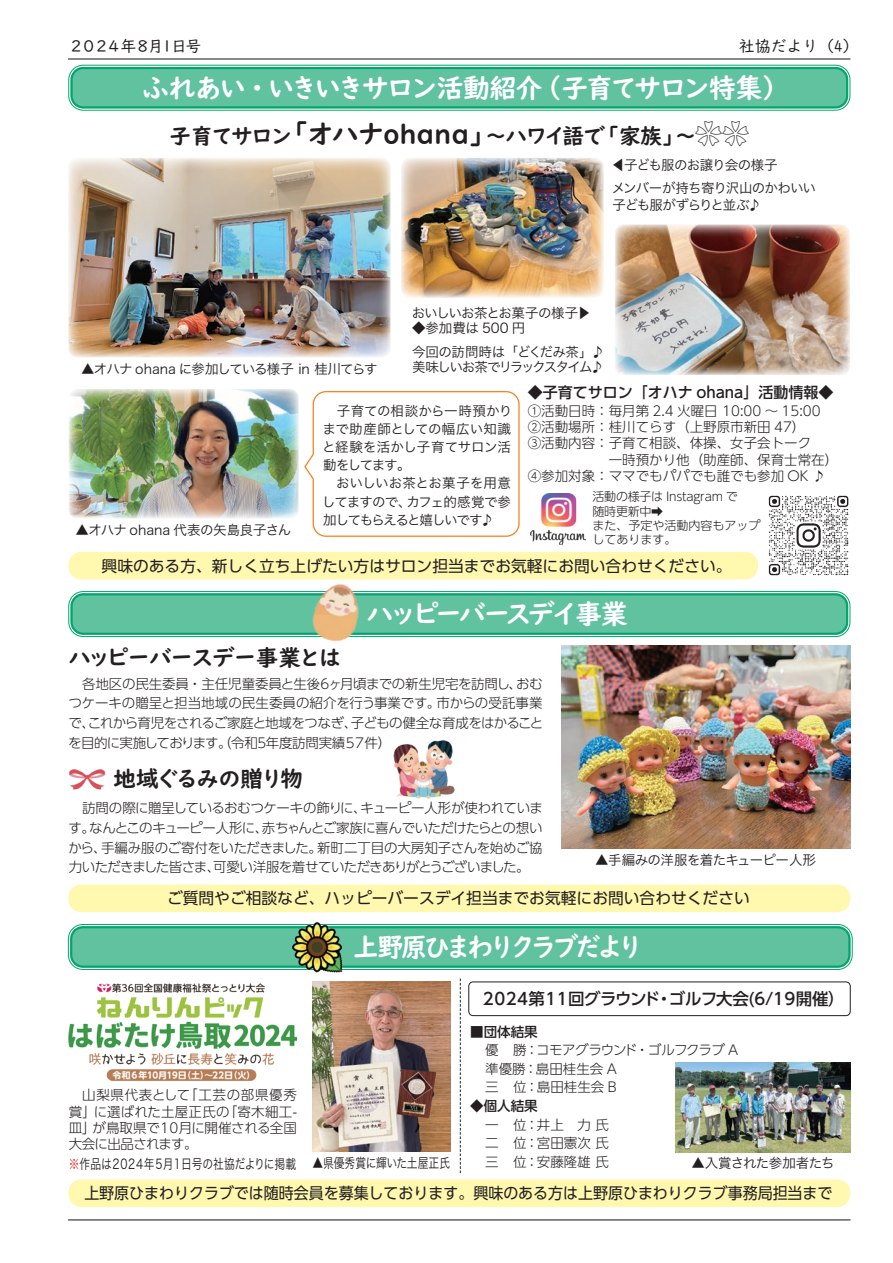
<style>
.page{position:relative;width:893px;height:1263px;background:#fff}
.page>*{position:absolute;margin:0;border:0;box-sizing:border-box;transform-origin:0 0}
.t1{font:27px "UD Digi Kyokasho N B";letter-spacing:-.06em;color:#fff}
.t2{font:27px "UD Digi Kyokasho N B";letter-spacing:-.145em;color:#fff;scale:.95 1}
.本文{font:700 27px "UD Digi Kyokasho Std N";color:#231f20}
.t3{font:27px "UD Digi Kyokasho N B";letter-spacing:-.12em;color:#fff}
.t4{font:27px "UD Digi Kyokasho N B";letter-spacing:-.095em;color:#fff}
.本文-2{font:300 27px "UD Shin Go Pr 6 N";color:#231f20}
.本文-3{font:700 22.5px "UD Digi Kyokasho Std N";letter-spacing:-.08em;color:#231f20}
.本文-4{font:700 21.6px "UD Digi Kyokasho Std N";letter-spacing:-.055em;color:#231f20}
.本文-5{font:500 16.5px "UD Shin Go Pr 6 N";letter-spacing:-.02em;color:#231f20}
.本文-6{font:500 16.5px "UD Shin Go Pr 6 N";letter-spacing:.03em;color:#231f20}
.t5{font:15.9px "UD Digi Kyokasho N R";letter-spacing:-.09em;color:#231f20}
.t6{font:15.75px "UD Shin Go Pr 6 N";color:#231f20}
.t7{font:15.75px "UD Shin Go Pr 6 N";color:#231f20;scale:.95 1}
.t8{font:500 15px "UD Shin Go Pr 6 N";color:#231f20}
.本文-7{font:300 13.5px/19.6px "UD Shin Go Pr 6 N";letter-spacing:-.015em;color:#231f20}
.キャプション{font:13.5px/18.1px "Hira Kaku Pro W3";letter-spacing:-.04em;color:#231f20;text-align:justify}
.本文-8{font:300 13.5px/19.6px "UD Shin Go Pr 6 N";letter-spacing:-.05em;color:#231f20}
.本文-9{font:300 13.5px/19.6px "UD Shin Go Pr 6 N";letter-spacing:-.035em;color:#231f20}
.本文-10{font:300 13.5px "UD Shin Go Pr 6 N";letter-spacing:-.055em;color:#231f20}
.キャプション-2{font:13.5px "Hira Kaku Pro W3";letter-spacing:.005em;color:#231f20;scale:.8 1}
.キャプション-3{font:13.5px/18.1px "Hira Kaku Pro W3";letter-spacing:-.01em;color:#231f20;text-align:right}
.キャプション-4{font:13.5px "Hira Kaku Pro W3";letter-spacing:-.06em;color:#231f20}
.本文-11{font:300 13.5px "UD Shin Go Pr 6 N";letter-spacing:.05em;color:#231f20}
.本文-12{font:300 13.5px "UD Shin Go Pr 6 N";letter-spacing:.005em;color:#231f20}
.キャプション-5{font:13.5px "Hira Kaku Pro W3";letter-spacing:-.13em;color:#231f20}
.キャプション-6{font:13.5px "Hira Kaku Pro W3";letter-spacing:-.065em;color:#231f20}
.キャプション-7{font:13.5px "Hira Kaku Pro W3";color:#231f20;scale:.8 1}
.キャプション-8{font:13.5px "Hira Kaku Pro W3";letter-spacing:-.1em;color:#231f20}
.キャプション-9{font:13.5px "Hira Kaku Pro W3";letter-spacing:-.08em;color:#231f20}
.本文-13{font:300 13.5px "UD Shin Go Pr 6 N";letter-spacing:.015em;color:#231f20}
.本文-14{font:500 13.5px "UD Shin Go Pr 6 N";color:#231f20}
.t9{font:300 12px/14.4px "UD Shin Go Pr 6 N";letter-spacing:-.02em;color:#231f20}
.t10{font:300 12px/14.4px "UD Shin Go Pr 6 N";color:#231f20}
.s1{font-size:21.6px}
.s2{color:#ee1d23}
</style>
<div class="page">
<hr style="left:68px;top:58px;width:782px;height:2px;background:#231f20">
<hr style="left:68px;top:1219px;width:782px;height:1px;background:#231f20">
<img style="left:69px;top:769px;width:37px;height:21px">
<div style="left:70px;top:926px;width:780px;height:42px;background:#60c29f;border-radius:13px"></div>
<div style="left:68px;top:924px;width:785px;height:46px;border:1px solid #00a66c;border-radius:15px"></div>
<div style="left:70px;top:926px;width:780px;height:42px;border:2px solid #00a66c;border-radius:12px"></div>
<img style="left:280px;top:912px;width:74px;height:71px">
<div style="left:71px;top:67px;width:777px;height:41px;background:#60c29f;border-radius:13px"></div>
<div style="left:68px;top:65px;width:782px;height:46px;border:1px solid #00a66c;border-radius:15px"></div>
<div style="left:71px;top:67px;width:777px;height:41px;border:2px solid #00a66c;border-radius:12px"></div>
<div style="left:71px;top:593px;width:777px;height:42px;background:#60c29f;border-radius:13px"></div>
<div style="left:68px;top:591px;width:782px;height:46px;border:1px solid #00a66c;border-radius:15px"></div>
<div style="left:71px;top:593px;width:777px;height:42px;border:2px solid #00a66c;border-radius:12px"></div>
<img style="left:561px;top:646px;width:289px;height:203px">
<img style="left:675px;top:1062px;width:175px;height:90px">
<div style="left:68px;top:552px;width:690px;height:27px;background:#fff8ae;border-radius:13px"></div>
<div style="left:68px;top:884px;width:782px;height:28px;background:#fff8ae;border-radius:13px"></div>
<div style="left:68px;top:1179px;width:782px;height:28px;background:#fff8ae;border-radius:13px"></div>
<img style="left:68px;top:158px;width:322px;height:199px">
<img style="left:69px;top:389px;width:230px;height:129px">
<img style="left:401px;top:158px;width:203px;height:140px">
<img style="left:615px;top:224px;width:235px;height:151px">
<svg style="left:304px;top:391px;width:216px;height:146px"></svg>
<img style="left:530px;top:494px;width:56px;height:51px">
<img style="left:768px;top:495px;width:81px;height:81px">
<div style="left:469px;top:982px;width:381px;height:34px;border:1px solid #231f20;border-radius:4px"></div>
<img style="left:393px;top:740px;width:62px;height:58px">
<img style="left:313px;top:982px;width:137px;height:169px">
<svg style="left:460px;top:978px;width:1px;height:195px"></svg>
<img style="left:69px;top:983px;width:228px;height:98px">
<img style="left:308px;top:579px;width:56px;height:63px">
<p class="t5" style="left:68px;top:37px;width:84px">２０２４年８</p>
<p class="t5" style="left:171px;top:37px;width:32px">日号</p>
<p class="t5" style="left:148px;top:37px;width:17px">月</p>
<p class="t5" style="left:159px;top:37px;width:17px">１</p>
<p class="t5" style="left:739px;top:37px;width:121px">社協だより) (4</p>
<p class="t1" style="left:142px;top:72px;width:402px">ふれあい・いきいきサロン活動紹介</p>
<p class="t4" style="left:535px;top:72px;width:256px">（子育てサロン特集(</p>
<p class="本文-2" style="left:695px;top:112px;width:55px">❀❀</p>
<p class="本文" style="left:281px;top:113px;width:227px">「オハナohana」<span class="s1">～</span></p>
<p class="本文-4" style="left:505px;top:119px;width:101px">ハワイ語で</p>
<p class="本文-4" style="left:597px;top:119px;width:101px">「家族 ~「</p>
<p class="本文-4" style="left:169px;top:119px;width:124px">子育てサロン</p>
<p class="キャプション-6" style="left:611px;top:153px;width:168px">◀子ども服のお譲り会の様子</p>
<p class="キャプション-4" style="left:612px;top:176px;width:206px">メンバーが持ち寄り沢山のかわいい</p>
<p class="キャプション-9" style="left:612px;top:193px;width:151px">子ども服がずらりと並ぶ♪</p>
<p class="キャプション" style="left:81px;top:358px;width:298px">▲オハナ ohana に参加している様子 in 桂川てらす</p>
<p class="キャプション" style="left:412px;top:303px;width:181px">おいしいお茶とお菓子の様子▶</p>
<p class="キャプション" style="left:412px;top:318px;width:115px">◆参加費は 500 円</p>
<p class="キャプション" style="left:412px;top:341px;width:194px">今回の訪問時は「どくだみ茶「♪</p>
<p class="キャプション" style="left:590px;top:356px;width:15px">♪</p>
<p class="キャプション-5" style="left:412px;top:354px;width:182px">美味しいお茶でリラックスタイム</p>
<p class="キャプション" style="left:76px;top:520px;width:217px">▲オハナ ohana 代表の矢島良子さん</p>
<p class="キャプション" style="left:322px;top:400px;width:192px;text-indent:15px">子育ての相談から一時預かりまで助産師としての幅広い知識と経験を活かし子育てサロン活動をしてます。</p>
<p class="キャプション-3" style="left:336px;top:473px;width:176px">おいしいお茶とお菓子を用意カフェ的感覚で参</p>
<p class="キャプション" style="left:322px;top:491px;width:91px">してますので、</p>
<p class="キャプション-8" style="left:323px;top:508px;width:161px">加してもらえると嬉しいです</p>
<p class="キャプション" style="left:481px;top:510px;width:15px">♪</p>
<p class="t8" style="left:528px;top:380px;width:307px">◆子育てサロン「オハナ ohana」活動情報◆</p>
<p class="本文-7" style="left:528px;top:401px;width:294px">①活動日時：毎月第 2.4 火曜日 10:00 ~ 15:00</p>
<p class="本文-7" style="left:528px;top:417px;width:279px">②活動場所：桂川てらす（上野原市新田 47(</p>
<p class="本文-7" style="left:609px;top:435px;width:231px;line-height:16.2px;text-indent:-81px">③活動内容：子育て相談、体操、女子会トーク<br>一時預かり他（助産師、保育士常在(</p>
<p class="本文-7" style="left:528px;top:465px;width:299px">④参加対象：ママでもパパでも誰でも参加 OK ♪</p>
<p class="t9" style="left:592px;top:489px;width:147px">活動の様子は Instagram で随時更新中➡</p>
<p class="t10" style="left:592px;top:518px;width:169px">また、予定や活動内容もアップしてあります。</p>
<p class="t6" style="left:102px;top:553px;width:632px">興味のある方、新しく立ち上げたい方はサロン担当までお気軽にお問い合わせください。</p>
<p class="本文-3" style="left:68px;top:640px;width:274px">ハッピーバースデー事業とは</p>
<p class="t3" style="left:367px;top:598px;width:263px">ハッピーバースデイ事業</p>
<p class="本文-7" style="left:437px;top:673px;width:108px;text-indent:-354px">各地区の民生委員・主任児童委員と生後6ヶ月頃までの新生児宅を訪問し、<br>市からの受託事業</p>
<p class="本文-7" style="left:516px;top:673px;width:28px">おむ</p>
<p class="本文-7" style="left:351px;top:693px;width:194px;text-indent:-282px">つケーキの贈呈と担当地域の民生委員の紹介を行う事業です。<br>子どもの健全な育成をはかること</p>
<p class="本文-8" style="left:68px;top:712px;width:290px">でこれから育児をされるご家庭と地域をつなぎ、</p>
<p class="本文-7" style="left:81px;top:712px;width:15px">、</p>
<p class="本文-7" style="left:266px;top:732px;width:127px">年度訪問実績57件(</p>
<p class="本文-10" style="left:68px;top:731px;width:191px">を目的に実施しております。（令和</p>
<p class="本文-7" style="left:255px;top:732px;width:15px">５</p>
<p class="本文-3" style="left:114px;top:762px;width:191px">地域ぐるみの贈り物</p>
<p class="本文-7" style="left:361px;top:798px;width:184px">キューピー人形が使われていま</p>
<p class="本文-9" style="left:262px;top:798px;width:282px;text-indent:-180px">訪問の際に贈呈しているおむつケーキの飾りに、<br>赤ちゃんとご家族に喜んでいただけたらとの想い</p>
<p class="本文-8" style="left:89px;top:817px;width:180px">なんとこのキューピー人形に、</p>
<p class="本文-7" style="left:68px;top:817px;width:28px">す。</p>
<p class="本文-9" style="left:101px;top:837px;width:222px">手編み服のご寄付をいただきました。</p>
<p class="本文-7" style="left:317px;top:837px;width:227px">新町二丁目の大房知子さんを始めご協</p>
<p class="本文-8" style="left:68px;top:837px;width:463px">から、<br>力いただきました皆さま可愛い洋服を着せていただきありがとうございました。</p>
<p class="本文-7" style="left:207px;top:857px;width:15px">、</p>
<p class="キャプション" style="left:595px;top:850px;width:222px">▲手編みの洋服を着たキューピー人形</p>
<p class="t6" style="left:167px;top:886px;width:584px">ご質問やご相談など、ハッピーバースデイ担当までお気軽にお問い合わせください</p>
<p class="t2" style="left:353px;top:931px;width:307px">上野原ひまわりクラブだより</p>
<p class="本文-6" style="left:483px;top:985px;width:178px">2024第11回グラウンド</p>
<p class="本文-5" style="left:669px;top:985px;width:177px">ゴルフ大会(6/19開催(</p>
<p class="本文-5" style="left:656px;top:985px;width:18px">・</p>
<p class="本文-11" style="left:184px;top:1084px;width:114px">「工芸の部県優秀</p>
<p class="本文-11" style="left:82px;top:1084px;width:110px">山梨県代表として</p>
<p class="本文-12" style="left:92px;top:1117px;width:206px">が鳥取県で10月に開催される全国</p>
<p class="本文-13" style="left:94px;top:1100px;width:137px">に選ばれた土屋正氏の</p>
<p class="本文-7" style="left:224px;top:1101px;width:75px">「寄木細工-</p>
<p class="本文-7" style="left:69px;top:1101px;width:29px">賞」</p>
<p class="本文-10" style="left:69px;top:1133px;width:130px">大会に出品されます。</p>
<p class="キャプション-2" style="left:69px;top:1152px;width:285px"><span class="s2">※</span>作品は2024年 月5 1日号の社協だよりに掲載</p>
<p class="本文-7" style="left:69px;top:1117px;width:29px">皿」</p>
<p class="キャプション-7" style="left:312px;top:1151px;width:174px">▲県優秀賞に輝いた土屋正氏</p>
<p class="本文-14" style="left:470px;top:1020px;width:69px">■団体結果</p>
<p class="本文-10" style="left:536px;top:1039px;width:204px">コモアグラウンド・ゴルフクラブ A</p>
<p class="本文-7" style="left:485px;top:1040px;width:55px">優 勝：</p>
<p class="本文-7" style="left:485px;top:1058px;width:133px">準優勝：島田桂生会 A</p>
<p class="本文-7" style="left:485px;top:1077px;width:133px">三 位：島田桂生会 B</p>
<p class="本文-14" style="left:470px;top:1095px;width:69px">◆個人結果</p>
<p class="本文-7" style="left:485px;top:1114px;width:125px">一 位：井上　力氏</p>
<p class="本文-7" style="left:485px;top:1132px;width:125px">二 位：宮田憲次氏</p>
<p class="本文-7" style="left:485px;top:1151px;width:125px">三 位：安藤隆雄氏</p>
<p class="キャプション" style="left:691px;top:1153px;width:145px">▲入賞された参加者たち</p>
<p class="t7" style="left:84px;top:1180px;width:789px">上野原ひまわりクラブでは随時会員を募集しております。興味のある方は上野原ひまわりクラブ事務局担当まで</p>
</div>
